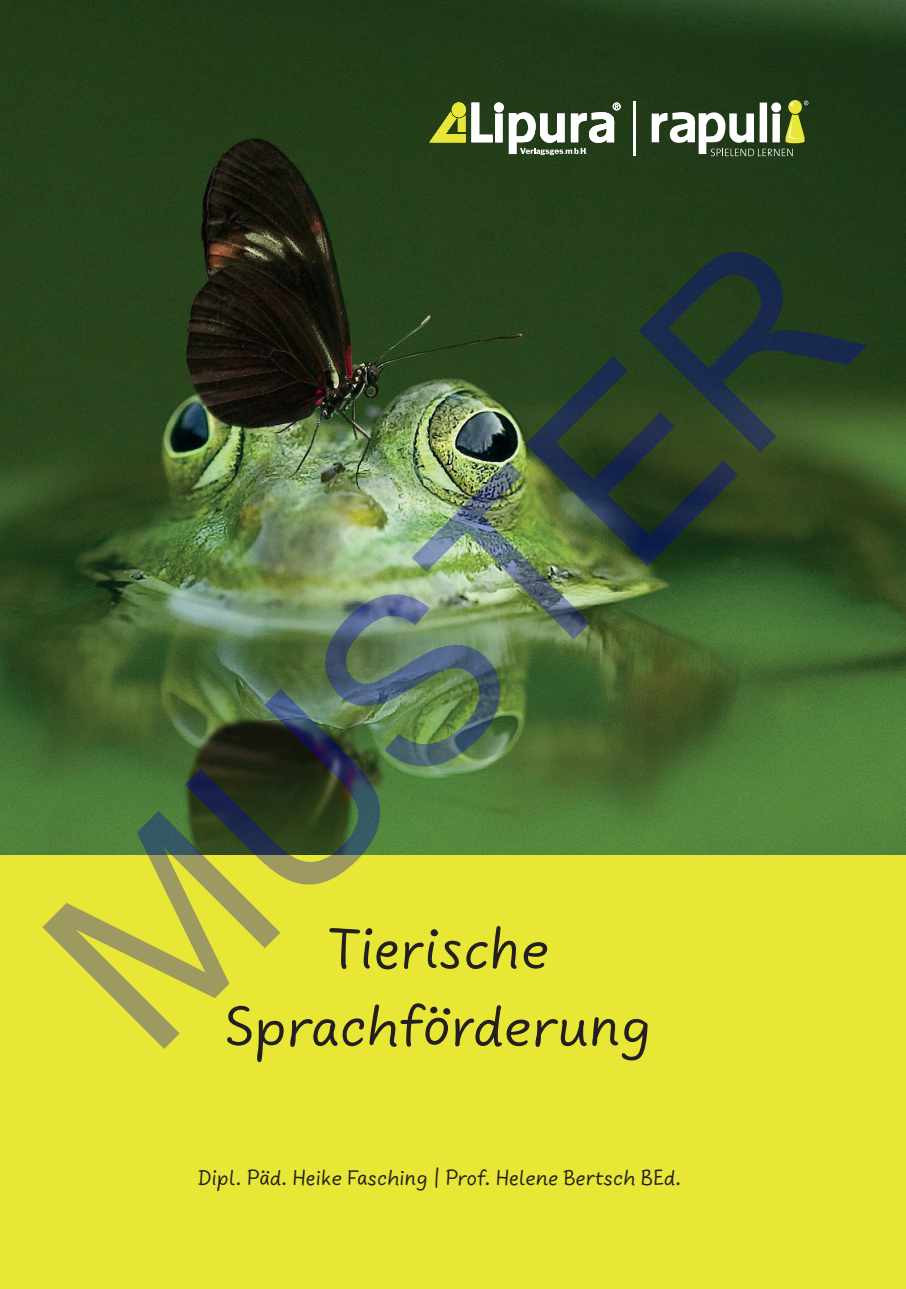
<style>
.page{position:relative;width:906px;height:1289px;background:#fff}
.page>*{position:absolute;margin:0;border:0;box-sizing:border-box;transform-origin:0 0}
.t1{font:240.6px "Arial";color:rgb(0 0 184/.33)}
.t2{font:64.5px/77.4px "Uberhand Text Pro";color:#231f20;text-align:center}
.t3{font:24px "Uberhand Text Pro";color:#231f20}
</style>
<div class="page">
<img style="left:0;top:0;width:906px;height:855px">
<div style="left:0;top:855px;width:906px;height:433px;background:#e9e735"></div>
<svg style="left:471px;top:102px;width:21px;height:40px"></svg>
<div style="left:495px;top:114px;width:7px;height:28px;background:#fff"></div>
<div style="left:494px;top:102px;width:10px;height:10px;background:#fff;border-radius:50%"></div>
<svg style="left:509px;top:102px;width:111px;height:53px"></svg>
<svg style="left:651px;top:101px;width:157px;height:55px"></svg>
<hr style="left:633px;top:101px;width:3px;height:54px;background:#fff">
<div style="left:452px;top:102px;width:14px;height:15px;background:#e8e737;border-radius:50%"></div>
<svg style="left:429px;top:112px;width:36px;height:30px"></svg>
<h1 class="t1" style="left:-20px;top:890px;width:1017px;rotate:-45deg">MUSTER</h1>
<h2 class="t2" style="left:225px;top:907px;width:429px">Tierische<br>Sprachförderung</h2>
<p class="t3" style="left:199px;top:1162px;width:485px">Dipl. Päd. Heike Fasching | Prof. Helene Bertsch BEd.</p>
</div>
